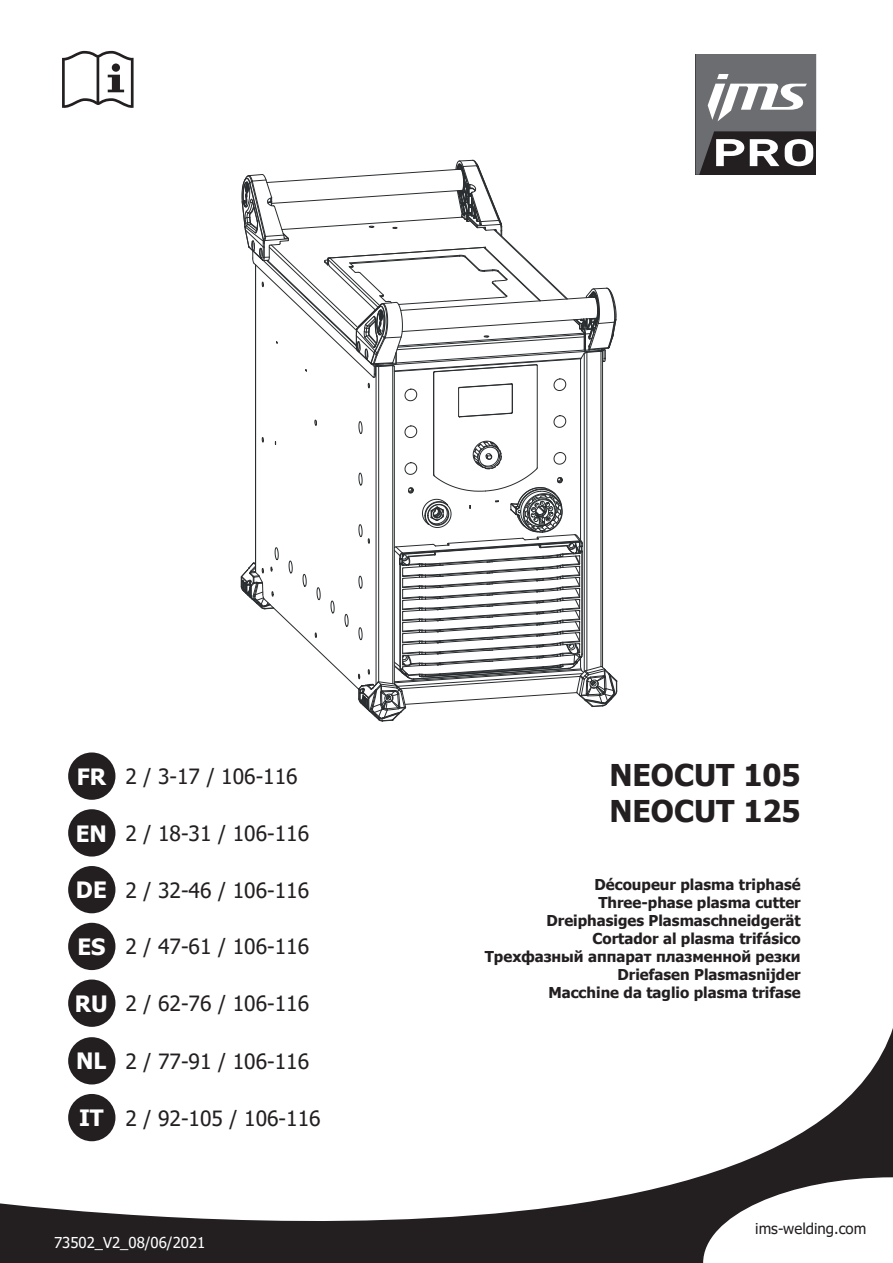
<style>
.page{position:relative;width:893px;height:1263px;background:#fff}
.page>*{position:absolute;margin:0;border:0;box-sizing:border-box;transform-origin:0 0}
.t1{font:700 30px "Tahoma";color:#231f20}
.t2{font:700 22.5px "Tahoma";color:#fff}
.t3{font:21px "Tahoma";color:#231f20}
.t4{font:18px "Tahoma";color:#231f20}
.t5{font:700 15px/18px "Tahoma";color:#231f20;text-align:right}
.t6{font:15px "Tahoma";color:#fff}
.t7{font:15px "Tahoma";color:#231f20}
</style>
<div class="page">
<svg style="left:0;top:983px;width:893px;height:280px"></svg>
<div style="left:68px;top:752px;width:47px;height:48px;background:#231f20;border-radius:50%"></div>
<svg style="left:702px;top:1176px;width:191px;height:87px"></svg>
<svg style="left:240px;top:159px;width:378px;height:563px"></svg>
<svg style="left:62px;top:51px;width:72px;height:57px"></svg>
<div style="left:112px;top:63px;width:8px;height:9px;background:#231f20;border-radius:50%"></div>
<div style="left:68px;top:809px;width:47px;height:47px;background:#231f20;border-radius:50%"></div>
<div style="left:68px;top:866px;width:47px;height:47px;background:#231f20;border-radius:50%"></div>
<div style="left:68px;top:923px;width:47px;height:47px;background:#231f20;border-radius:50%"></div>
<div style="left:68px;top:1037px;width:47px;height:47px;background:#231f20;border-radius:50%"></div>
<div style="left:68px;top:1094px;width:47px;height:47px;background:#231f20;border-radius:50%"></div>
<div style="left:68px;top:979px;width:47px;height:48px;background:#231f20;border-radius:50%"></div>
<svg style="left:695px;top:54px;width:121px;height:121px"></svg>
<p class="t2" style="left:77px;top:761px;width:31px">FR</p>
<p class="t3" style="left:125px;top:762px;width:174px">2 / 3-17 / 106-116</p>
<p class="t1" style="left:609px;top:753px;width:193px">NEOCUT 105</p>
<p class="t1" style="left:609px;top:789px;width:193px">NEOCUT 125</p>
<p class="t2" style="left:76px;top:817px;width:33px">EN</p>
<p class="t3" style="left:125px;top:819px;width:185px">2 / 18-31 / 106-116</p>
<p class="t2" style="left:76px;top:874px;width:32px">DE</p>
<p class="t3" style="left:125px;top:876px;width:185px">2 / 32-46 / 106-116</p>
<p class="t2" style="left:77px;top:931px;width:30px">ES</p>
<p class="t3" style="left:125px;top:933px;width:185px">2 / 47-61 / 106-116</p>
<p class="t2" style="left:75px;top:988px;width:34px">RU</p>
<p class="t3" style="left:125px;top:989px;width:185px">2 / 62-76 / 106-116</p>
<p class="t2" style="left:76px;top:1045px;width:32px">NL</p>
<p class="t3" style="left:125px;top:1047px;width:185px">2 / 77-91 / 106-116</p>
<p class="t2" style="left:79px;top:1102px;width:26px">IT</p>
<p class="t3" style="left:125px;top:1104px;width:197px">2 / 92-105 / 106-116</p>
<p class="t6" style="left:54px;top:1232px;width:153px">73502_V2_08/06/2021</p>
<p class="t5" style="left:595px;top:876px;width:208px">Découpeur plasma triphasé</p>
<p class="t5" style="left:546px;top:894px;width:256px">Three-phase plasma cutter<br>Dreiphasiges Plasmaschneidgerät</p>
<p class="t5" style="left:592px;top:930px;width:210px">Cortador al plasma trifásico</p>
<p class="t5" style="left:485px;top:948px;width:317px">Трехфазный аппарат плазменной резки</p>
<p class="t5" style="left:618px;top:966px;width:185px">Driefasen Plasmasnijder</p>
<p class="t5" style="left:548px;top:984px;width:254px">Macchine da taglio plasma trifase</p>
<p class="t7" style="left:755px;top:1218px;width:113px">ims-welding.com</p>
<p class="t4" style="left:861px;top:1224px;width:11px">1</p>
</div>
